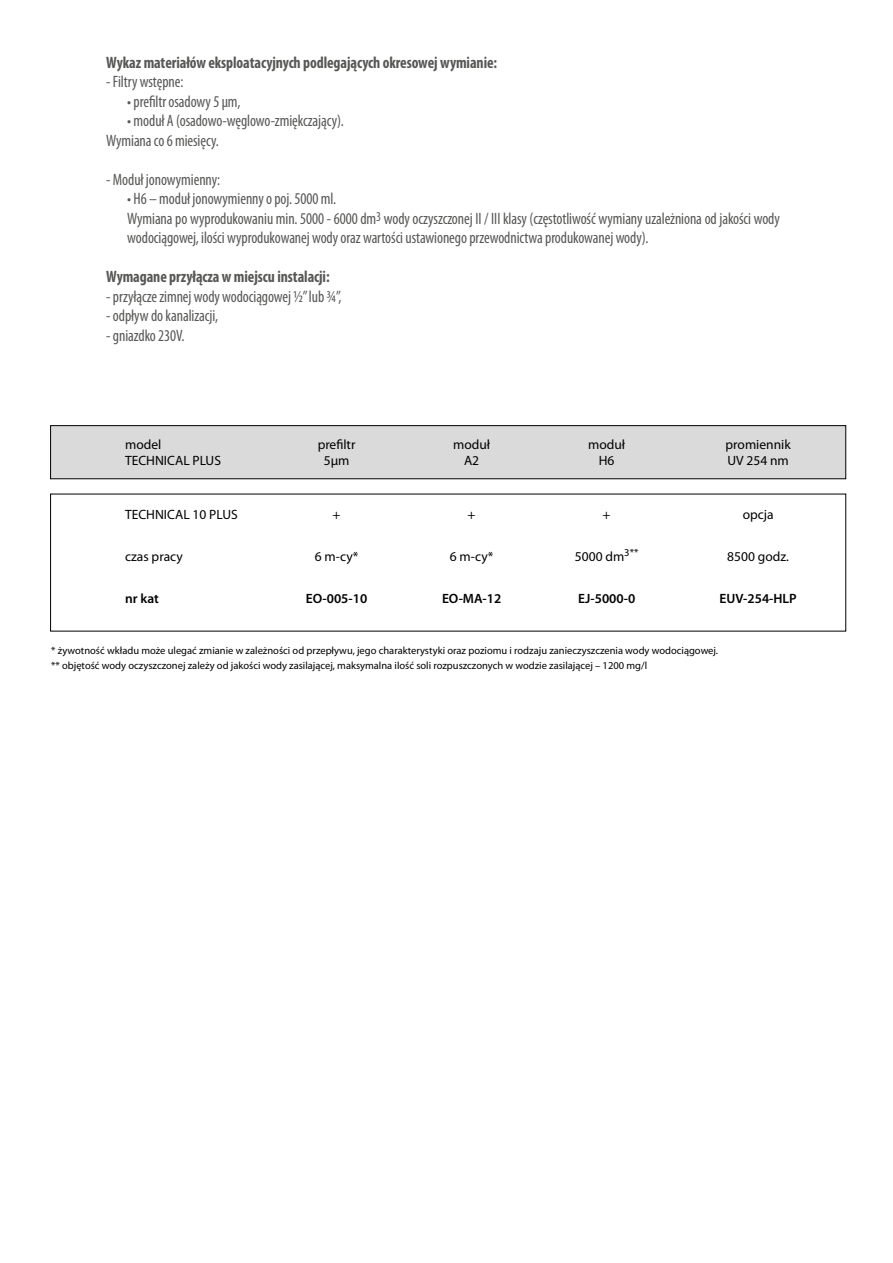
<style>
.page{position:relative;width:893px;height:1263px;background:#fff}
.page>*{position:absolute;margin:0;border:0;box-sizing:border-box;transform-origin:0 0}
.t1{font:condensed 16.5px/19.5px "Myriad Pro";letter-spacing:-.005em;color:#575756;scale:.95 1}
.t2{font:700 condensed 16.5px "Myriad Pro";letter-spacing:-.005em;color:#575756;scale:.95 1}
.t3{font:13.5px "Myriad Pro";color:#000}
.t4{font:600 13.5px "Myriad Pro";color:#000}
.t5{font:10.5px/15px "Myriad Pro";color:#000}
</style>
<div class="page">
<div style="left:50px;top:425px;width:796px;height:54px;background:#dadada;border:1px solid #000"></div>
<p class="t2" style="left:106px;top:52px;width:413px">Wykaz materiałów eksploatacyjnych podlegających okresowej wymianie:</p>
<p class="t1" style="left:106px;top:72px;width:83px">- Filtry wstępne:</p>
<p class="t1" style="left:127px;top:91px;width:121px">• prefiltr osadowy 5 μm,</p>
<p class="t1" style="left:106px;top:111px;width:252px;text-indent:21px">• moduł A (osadowo-węglowo-zmiękczający).<br>Wymiana co 6 miesięcy.</p>
<p class="t1" style="left:106px;top:169px;width:121px">- Moduł jonowymienny:</p>
<p class="t1" style="left:127px;top:189px;width:688px">• H6 – moduł jonowymienny o poj. 5000 ml.<br>Wymiana po wyprodukowaniu min. 5000 - 6000 dm<sup>3</sup> wody oczyszczonej II / III klasy (częstotliwość wymiany uzależniona od jakości wody wodociągowej, ilości wyprodukowanej wody oraz wartości ustawionego przewodnictwa produkowanej wody).</p>
<p class="t2" style="left:106px;top:266px;width:237px">Wymagane przyłącza w miejscu instalacji:</p>
<p class="t1" style="left:106px;top:286px;width:249px">- przyłącze zimnej wody wodociągowej ½” lub ¾”,</p>
<p class="t1" style="left:106px;top:306px;width:119px">- odpływ do kanalizacji,</p>
<p class="t1" style="left:106px;top:325px;width:84px">- gniazdko 230V.</p>
<p class="t3" style="left:125px;top:436px;width:38px">model</p>
<p class="t3" style="left:318px;top:436px;width:39px">prefiltr</p>
<p class="t3" style="left:453px;top:436px;width:38px">moduł</p>
<p class="t3" style="left:588px;top:436px;width:38px">moduł</p>
<p class="t3" style="left:726px;top:436px;width:67px">promiennik</p>
<p class="t3" style="left:125px;top:453px;width:97px">TECHNICAL PLUS</p>
<p class="t3" style="left:324px;top:453px;width:27px">5μm</p>
<p class="t3" style="left:464px;top:453px;width:17px">A2</p>
<p class="t3" style="left:599px;top:453px;width:17px">H6</p>
<p class="t3" style="left:727px;top:453px;width:63px">UV 254 nm</p>
<p class="t3" style="left:125px;top:506px;width:114px">TECHNICAL 10 PLUS</p>
<p class="t3" style="left:333px;top:506px;width:10px">+</p>
<p class="t3" style="left:468px;top:506px;width:10px">+</p>
<p class="t3" style="left:603px;top:506px;width:10px">+</p>
<p class="t3" style="left:743px;top:506px;width:32px">opcja</p>
<p class="t3" style="left:125px;top:548px;width:59px">czas pracy</p>
<p class="t3" style="left:315px;top:548px;width:45px">6 m-cy*</p>
<p class="t3" style="left:450px;top:548px;width:45px">6 m-cy*</p>
<p class="t3" style="left:575px;top:548px;width:65px">5000 dm<sup>3**</sup></p>
<p class="t3" style="left:727px;top:548px;width:63px">8500 godz.</p>
<p class="t4" style="left:125px;top:590px;width:35px">nr kat</p>
<p class="t4" style="left:306px;top:590px;width:63px">EO-005-10</p>
<p class="t4" style="left:442px;top:590px;width:61px">EO-MA-12</p>
<p class="t4" style="left:578px;top:590px;width:59px">EJ-5000-0</p>
<p class="t4" style="left:719px;top:590px;width:79px">EUV-254-HLP</p>
<p class="t5" style="left:51px;top:643px;width:669px">* żywotność wkładu może ulegać zmianie w zależności od przepływu, jego charakterystyki oraz poziomu i rodzaju zanieczyszczenia wody wodociągowej. ** objętość wody oczyszczonej zależy od jakości wody zasilającej, maksymalna ilość soli rozpuszczonych w wodzie zasilającej – 1200 mg/l</p>
</div>
